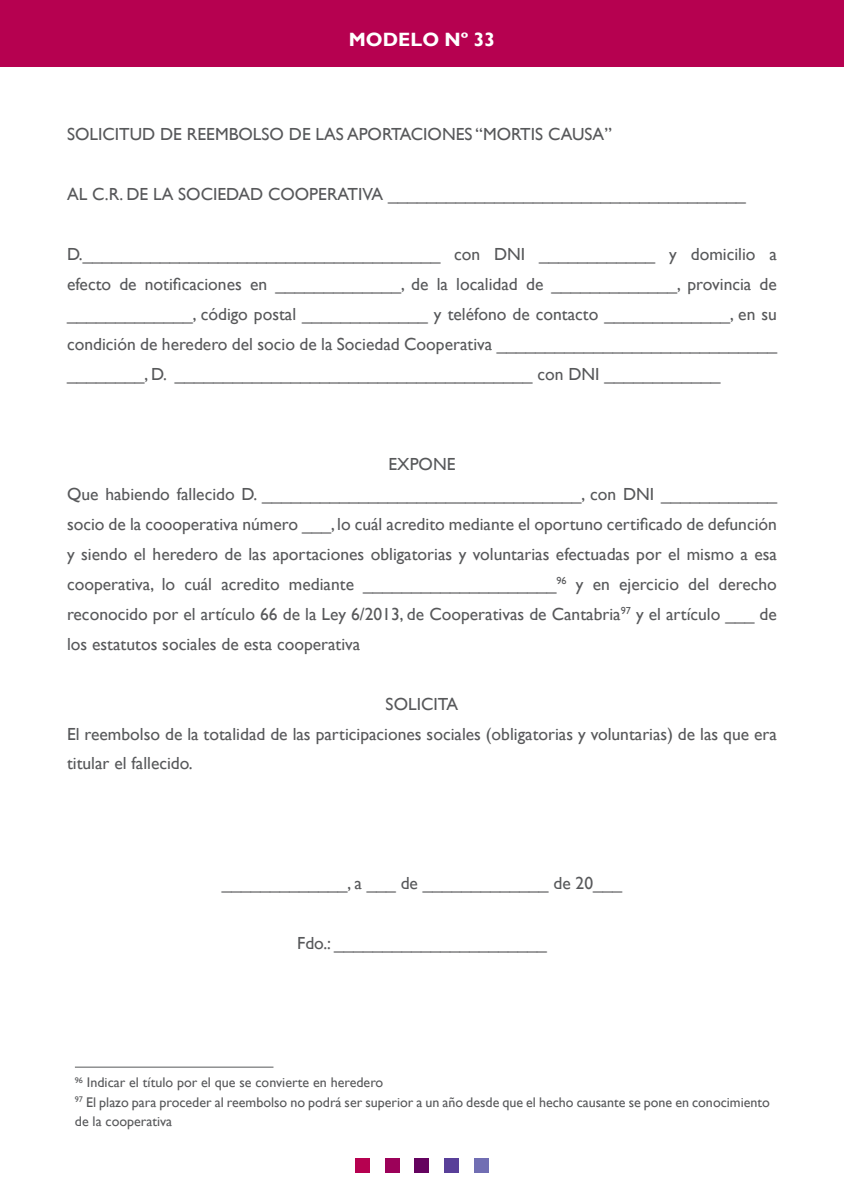
<style>
.page{position:relative;width:844px;height:1191px;background:#fff}
.page>*{position:absolute;margin:0;border:0;box-sizing:border-box;transform-origin:0 0}
.t1{font:700 19.25px "Gill Sans";color:#fff}
.t2{font:17.5px/29.9px "Gill Sans";color:#57585a;text-align:justify}
.t3{font:14px/19.2px "Gill Sans";color:#57585a}
</style>
<div class="page">
<div style="left:0;top:0;width:843px;height:67px;background:#b60150"></div>
<div style="left:474px;top:1158px;width:15px;height:15px;background:#716eb3"></div>
<div style="left:444px;top:1158px;width:15px;height:15px;background:#593f99"></div>
<div style="left:414px;top:1158px;width:15px;height:15px;background:#65035f"></div>
<div style="left:384px;top:1158px;width:15px;height:15px;background:#9c0159"></div>
<div style="left:355px;top:1158px;width:15px;height:15px;background:#b60150"></div>
<hr style="left:75px;top:1066px;width:198px;height:1px;background:#57585a">
<p class="t1" style="left:349px;top:28px;width:148px">MODELO Nº 33</p>
<p class="t2" style="left:67px;top:120px;width:546px">SOLICITUD DE REEMBOLSO DE LAS APORTACIONES “MORTIS CAUSA”</p>
<p class="t2" style="left:67px;top:179px;width:680px">AL C.R. DE LA SOCIEDAD COOPERATIVA _____________________________________</p>
<p class="t2" style="left:67px;top:239px;width:711px">D._____________________________________ con DNI ____________ y domicilio a efecto de notificaciones en _____________, de la localidad de _____________, provincia de _____________, código postal _____________ y teléfono de contacto _____________, en su condición de heredero del socio de la Sociedad Cooperativa _____________________________ ________, D. _____________________________________ con DNI ____________</p>
<p class="t2" style="left:388px;top:449px;width:68px">EXPONE</p>
<p class="t2" style="left:67px;top:479px;width:711px">Que habiendo fallecido D. _________________________________, con DNI ____________ socio de la coooperativa número ___, lo cuál acredito mediante el oportuno certificado de defunción y siendo el heredero de las aportaciones obligatorias y voluntarias efectuadas por el mismo a esa cooperativa, lo cuál acredito mediante ____________________<sup>96</sup> y en ejercicio del derecho reconocido por el artículo 66 de la Ley 6/2013, de Cooperativas de Cantabria<sup>97</sup> y el artículo ___ de los estatutos sociales de esta cooperativa</p>
<p class="t2" style="left:385px;top:689px;width:74px">SOLICITA</p>
<p class="t2" style="left:67px;top:719px;width:711px">El reembolso de la totalidad de las participaciones sociales (obligatorias y voluntarias) de las que era titular el fallecido.</p>
<p class="t2" style="left:222px;top:868px;width:401px">_____________, a ___ de _____________ de 20___</p>
<p class="t2" style="left:297px;top:928px;width:251px">Fdo.: ______________________</p>
<p class="t3" style="left:75px;top:1073px;width:310px"><sup>96</sup> Indicar el título por el que se convierte en heredero</p>
<p class="t3" style="left:75px;top:1092px;width:696px"><sup>97</sup> El plazo para proceder al reembolso no podrá ser superior a un año desde que el hecho causante se pone en conocimiento de la cooperativa</p>
</div>
